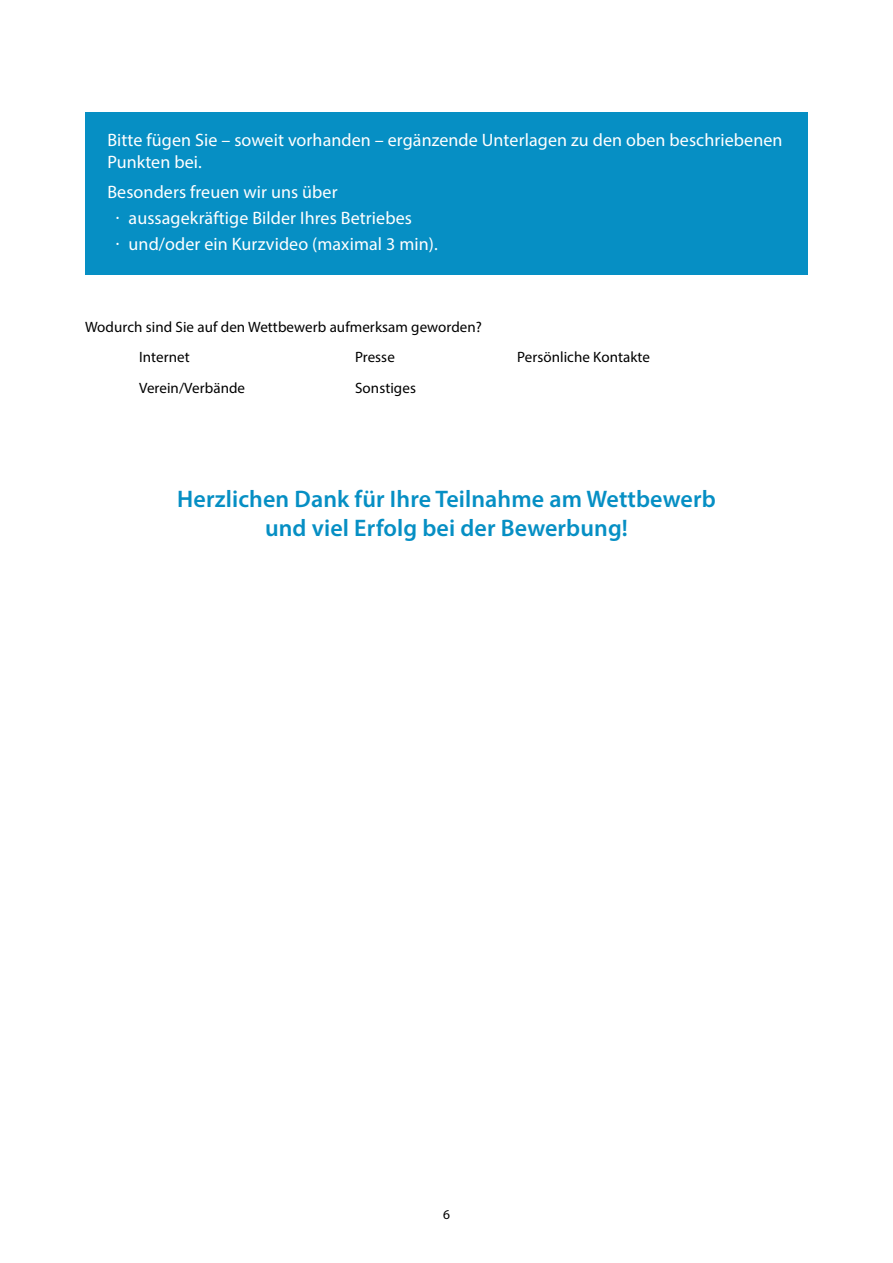
<style>
.page{position:relative;width:893px;height:1263px;background:#fff}
.page>*{position:absolute;margin:0;border:0;box-sizing:border-box;transform-origin:0 0}
.t1{font:600 24px/28.8px "Myriad Pro";letter-spacing:.005em;color:#068fc4;text-align:center}
.t2{font:18px/21.6px "Myriad Pro";letter-spacing:.005em;color:#fff}
.t3{font:15px "Myriad Pro";letter-spacing:.005em;color:#000}
.t4{font:13.5px "Myriad Pro";color:#000}
</style>
<div class="page">
<div style="left:85px;top:112px;width:723px;height:162px;background:#068fc4"></div>
<p class="t2" style="left:107px;top:129px;width:677px">Bitte fügen Sie – soweit vorhanden – ergänzende Unterlagen zu den oben beschriebenen<br>Punkten bei.</p>
<p class="t2" style="left:107px;top:181px;width:232px">Besonders freuen wir uns über</p>
<p class="t2" style="left:116px;top:207px;width:298px">· aussagekräftige Bilder Ihres Betriebes</p>
<p class="t2" style="left:116px;top:233px;width:323px">· und/oder ein Kurzvideo (maximal 3 min).</p>
<p class="t3" style="left:85px;top:317px;width:398px">Wodurch sind Sie auf den Wettbewerb aufmerksam geworden?</p>
<p class="t3" style="left:139px;top:348px;width:52px">Internet</p>
<p class="t3" style="left:355px;top:348px;width:41px">Presse</p>
<p class="t3" style="left:517px;top:348px;width:134px">Persönliche Kontakte</p>
<p class="t3" style="left:139px;top:379px;width:108px">Verein/Verbände</p>
<p class="t3" style="left:355px;top:379px;width:62px">Sonstiges</p>
<p class="t1" style="left:177px;top:484px;width:540px">Herzlichen Dank für Ihre Teilnahme am Wettbewerb und viel Erfolg bei der Bewerbung!</p>
<p class="t4" style="left:443px;top:1206px;width:8px">6</p>
</div>
